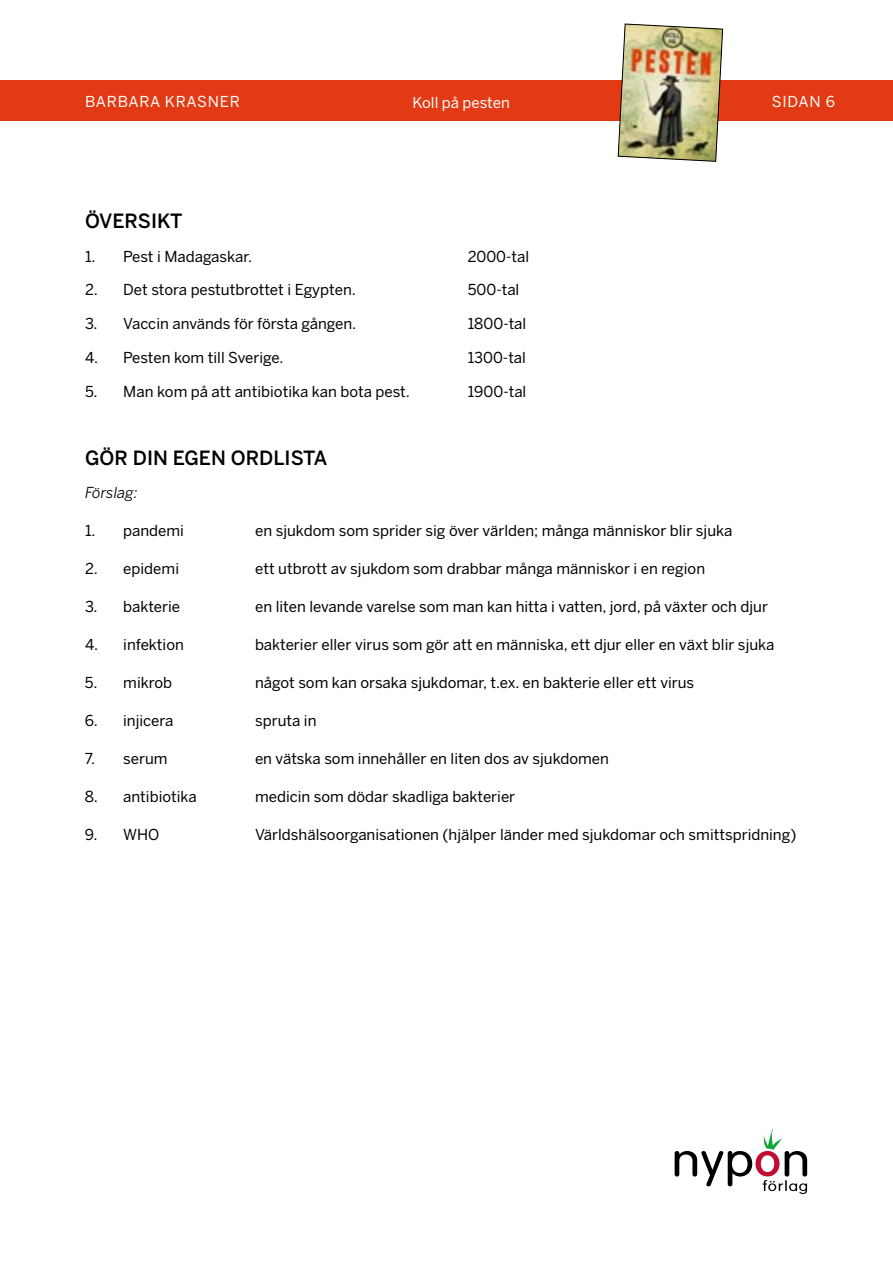
<style>
.page{position:relative;width:893px;height:1263px;background:#fff}
.page>*{position:absolute;margin:0;border:0;box-sizing:border-box;transform-origin:0 0}
.t1{font:500 19.5px "Benton Sans";color:#000}
.t2{font:15px "Benton Sans";color:#000}
.t3{font:15px "Benton Sans";letter-spacing:.05em;color:#fff}
.t4{font:15px "Benton Sans";letter-spacing:-.01em;color:#fff}
.t5{font:italic 15px "Benton Sans";color:#000}
.t6{font:15px "Benton Sans";letter-spacing:.025em;color:#fff}
</style>
<div class="page">
<div style="left:0;top:81px;width:893px;height:40px;background:#e23a14"></div>
<img style="left:618px;top:23px;width:105px;height:139px">
<svg style="left:675px;top:1128px;width:132px;height:66px"></svg>
<p class="t3" style="left:85px;top:92px;width:156px">BARBARA KRASNER</p>
<p class="t4" style="left:412px;top:93px;width:99px">Koll på pesten</p>
<p class="t6" style="left:772px;top:92px;width:65px">SIDAN 6</p>
<h1 class="t1" style="left:85px;top:209px;width:99px">ÖVERSIKT</h1>
<p class="t2" style="left:85px;top:247px;width:169px">1. Pest i Madagaskar.</p>
<p class="t2" style="left:468px;top:247px;width:63px">2000-tal</p>
<p class="t2" style="left:85px;top:281px;width:272px">2. Det stora pestutbrottet i Egypten.</p>
<p class="t2" style="left:468px;top:281px;width:53px">500-tal</p>
<p class="t2" style="left:85px;top:315px;width:273px">3. Vaccin används för första gången.</p>
<p class="t2" style="left:468px;top:315px;width:60px">1800-tal</p>
<p class="t2" style="left:85px;top:348px;width:200px">4. Pesten kom till Sverige.</p>
<p class="t2" style="left:468px;top:348px;width:60px">1300-tal</p>
<p class="t2" style="left:85px;top:382px;width:326px">5. Man kom på att antibiotika kan bota pest.</p>
<p class="t2" style="left:468px;top:382px;width:60px">1900-tal</p>
<h1 class="t1" style="left:85px;top:445px;width:244px">GÖR DIN EGEN ORDLISTA</h1>
<p class="t5" style="left:85px;top:484px;width:54px">Förslag:</p>
<p class="t2" style="left:85px;top:522px;width:100px">1. pandemi</p>
<p class="t2" style="left:255px;top:522px;width:479px">en sjukdom som sprider sig över världen; många människor blir sjuka</p>
<p class="t2" style="left:85px;top:560px;width:96px">2. epidemi</p>
<p class="t2" style="left:255px;top:560px;width:452px">ett utbrott av sjukdom som drabbar många människor i en region</p>
<p class="t2" style="left:85px;top:598px;width:97px">3. bakterie</p>
<p class="t2" style="left:255px;top:598px;width:514px">en liten levande varelse som man kan hitta i vatten, jord, på växter och djur</p>
<p class="t2" style="left:85px;top:636px;width:100px">4. infektion</p>
<p class="t2" style="left:255px;top:636px;width:521px">bakterier eller virus som gör att en människa, ett djur eller en växt blir sjuka</p>
<p class="t2" style="left:85px;top:674px;width:89px">5. mikrob</p>
<p class="t2" style="left:255px;top:674px;width:441px">något som kan orsaka sjukdomar, t.ex. en bakterie eller ett virus</p>
<p class="t2" style="left:85px;top:712px;width:90px">6. injicera</p>
<p class="t2" style="left:255px;top:712px;width:63px">spruta in</p>
<p class="t2" style="left:85px;top:750px;width:84px">7. serum</p>
<p class="t2" style="left:255px;top:750px;width:355px">en vätska som innehåller en liten dos av sjukdomen</p>
<p class="t2" style="left:85px;top:788px;width:113px">8. antibiotika</p>
<p class="t2" style="left:255px;top:788px;width:262px">medicin som dödar skadliga bakterier</p>
<p class="t2" style="left:85px;top:826px;width:76px">9. WHO</p>
<p class="t2" style="left:255px;top:826px;width:543px">Världshälsoorganisationen (hjälper länder med sjukdomar och smittspridning)</p>
</div>
